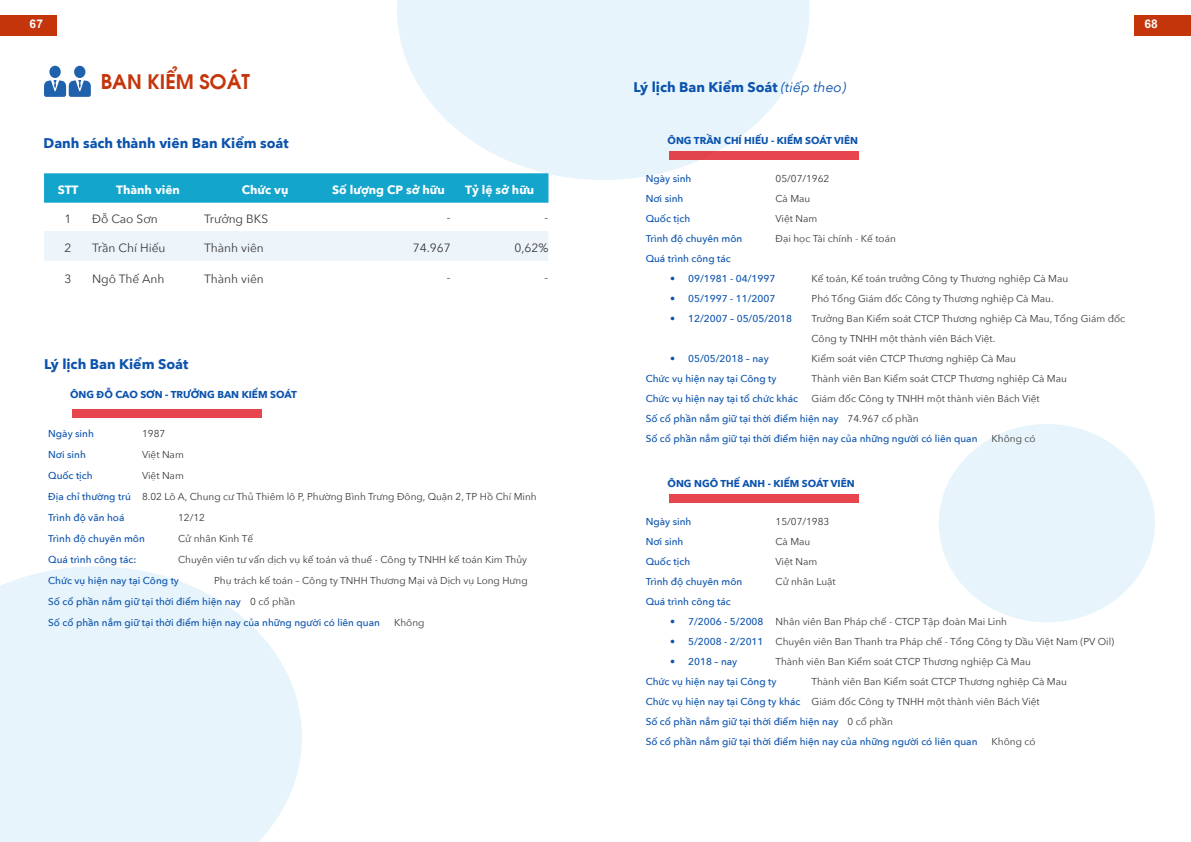
<style>
.page{position:relative;width:1191px;height:842px;background:#fff}
.page>*{position:absolute;margin:0;border:0;box-sizing:border-box;transform-origin:0 0}
.t1{font:20px "SVN Avobold";color:#c5350b}
.t2{font:700 14px "Avenir Next";color:#0b53ad}
.t3{font:12px "Avenir Next";color:#3b3838}
.t4{font:700 12px "Avenir Next";color:#fff}
.t5{font:700 12px "Arial";color:#f8f9f9}
.t6{font:12px "Minion Pro";color:#3b3838}
.t7{font:500 10px/20px "Avenir Next";color:#0b53ad}
.t8{font:10px/21px "Avenir Next";color:#383838}
.t9{font:700 10px "Avenir Next";color:#0b53ad}
.s1{font-weight:500;color:#0b53ad}
.s2{font-weight:400;color:#383838}
.s3{font-weight:400;font-style:italic}
</style>
<div class="page">
<div style="left:0;top:15px;width:56px;height:21px;background:#c5350b"></div>
<div style="left:1134px;top:15px;width:57px;height:20px;background:#c5350b"></div>
<div style="left:938px;top:424px;width:217px;height:198px;background:#e7f4fb;border-radius:50%"></div>
<svg style="left:397px;top:0;width:412px;height:180px;fill:#e7f4fb"></svg>
<svg style="left:0;top:566px;width:302px;height:276px;background:#e9f5fb"></svg>
<div style="left:44px;top:173px;width:504px;height:30px;background:#13a5cc"></div>
<div style="left:44px;top:231px;width:504px;height:30px;background:#eef5fa"></div>
<div style="left:49px;top:66px;width:12px;height:12px;background:#1f61ab;border-radius:50%"></div>
<div style="left:74px;top:66px;width:11px;height:12px;background:#1f61ab;border-radius:50%"></div>
<svg style="left:44px;top:80px;width:47px;height:17px"></svg>
<div style="left:73px;top:409px;width:189px;height:9px;background:#e7464e"></div>
<div style="left:669px;top:151px;width:189px;height:9px;background:#e7464e"></div>
<div style="left:669px;top:494px;width:190px;height:9px;background:#e7464e"></div>
<p class="t5" style="left:30px;top:16px;width:15px">67</p>
<p class="t5" style="left:1144px;top:16px;width:15px">68</p>
<h1 class="t1" style="left:101px;top:66px;width:151px">BAN KIỂM SOÁT</h1>
<h2 class="t2" style="left:44px;top:131px;width:246px">Danh sách thành viên Ban Kiểm soát</h2>
<p class="t4" style="left:58px;top:179px;width:22px">STT</p>
<p class="t4" style="left:116px;top:179px;width:65px">Thành viên</p>
<p class="t4" style="left:242px;top:179px;width:48px">Chức vụ</p>
<p class="t4" style="left:332px;top:179px;width:114px">Số lượng CP sở hữu</p>
<p class="t4" style="left:465px;top:179px;width:71px">Tỷ lệ sở hữu</p>
<p class="t3" style="left:65px;top:209px;width:8px">1</p>
<p class="t3" style="left:92px;top:209px;width:67px">Đỗ Cao Sơn</p>
<p class="t3" style="left:204px;top:209px;width:65px">Trưởng BKS</p>
<p class="t6" style="left:446px;top:209px;width:6px">-</p>
<p class="t6" style="left:544px;top:209px;width:6px">-</p>
<p class="t3" style="left:65px;top:238px;width:8px">2</p>
<p class="t3" style="left:92px;top:238px;width:75px">Trần Chí Hiếu</p>
<p class="t3" style="left:204px;top:238px;width:61px">Thành viên</p>
<p class="t3" style="left:413px;top:238px;width:39px">74.967</p>
<p class="t3" style="left:514px;top:238px;width:35px">0,62%</p>
<p class="t3" style="left:65px;top:269px;width:8px">3</p>
<p class="t3" style="left:92px;top:269px;width:74px">Ngô Thế Anh</p>
<p class="t3" style="left:204px;top:269px;width:61px">Thành viên</p>
<p class="t6" style="left:446px;top:270px;width:6px">-</p>
<p class="t6" style="left:544px;top:270px;width:6px">-</p>
<h2 class="t2" style="left:44px;top:352px;width:146px">Lý lịch Ban Kiểm Soát</h2>
<p class="t9" style="left:70px;top:386px;width:228px">ÔNG ĐỖ CAO SƠN - TRƯỞNG BAN KIỂM SOÁT</p>
<p class="t7" style="left:48px;top:424px;width:47px">Ngày sinh</p>
<p class="t8" style="left:142px;top:423px;width:25px">1987</p>
<p class="t7" style="left:48px;top:445px;width:39px">Nơi sinh</p>
<p class="t8" style="left:142px;top:444px;width:43px">Việt Nam</p>
<p class="t7" style="left:48px;top:466px;width:46px">Quốc tịch</p>
<p class="t8" style="left:48px;top:465px;width:490px;text-indent:94px">Việt Nam<br><span class="s1">Địa chỉ thường trú</span> 8.02 Lô A, Chung cư Thủ Thiêm lô P, Phường Bình Trưng Đông, Quận 2, TP Hồ Chí Minh<br><span class="s1">Trình độ văn hoá</span></p>
<p class="t8" style="left:178px;top:507px;width:28px">12/12</p>
<p class="t7" style="left:48px;top:529px;width:98px">Trình độ chuyên môn</p>
<p class="t8" style="left:178px;top:528px;width:76px">Cử nhân Kinh Tế</p>
<p class="t7" style="left:48px;top:550px;width:90px">Quá trình công tác:</p>
<p class="t8" style="left:178px;top:549px;width:350px">Chuyên viên tư vấn dịch vụ kế toán và thuế - Công ty TNHH kế toán Kim Thủy</p>
<p class="t7" style="left:48px;top:571px;width:132px">Chức vụ hiện nay tại Công ty</p>
<p class="t7" style="left:48px;top:570px;width:481px;line-height:21px;text-indent:166px"><span class="s2">Phụ trách kế toán – Công ty TNHH Thương Mại và Dịch vụ Long Hưng<br></span>Số cổ phần nắm giữ tại thời điểm hiện nay <span class="s2">0 cổ phần<br></span>Số cổ phần nắm giữ tại thời điểm hiện nay của những người có liên quan</p>
<p class="t8" style="left:394px;top:612px;width:32px">Không</p>
<h2 class="t2" style="left:633px;top:75px;width:214px">Lý lịch Ban Kiểm Soát <span class="s3">(tiếp theo)</span></h2>
<p class="t9" style="left:667px;top:132px;width:192px">ÔNG TRẦN CHÍ HIẾU - KIỂM SOÁT VIÊN</p>
<p class="t7" style="left:645px;top:168px;width:47px">Ngày sinh</p>
<p class="t8" style="left:775px;top:167px;width:55px">05/07/1962</p>
<p class="t7" style="left:645px;top:188px;width:39px">Nơi sinh</p>
<p class="t8" style="left:775px;top:187px;width:36px">Cà Mau</p>
<p class="t7" style="left:645px;top:208px;width:46px">Quốc tịch</p>
<p class="t8" style="left:775px;top:207px;width:43px">Việt Nam</p>
<p class="t7" style="left:645px;top:228px;width:98px">Trình độ chuyên môn</p>
<p class="t8" style="left:775px;top:227px;width:122px">Đại học Tài chính - Kế toán</p>
<p class="t7" style="left:645px;top:248px;width:87px">Quá trình công tác</p>
<p class="t7" style="left:670px;top:268px;width:107px">• 09/1981 - 04/1997</p>
<p class="t8" style="left:811px;top:267px;width:258px">Kế toán, Kế toán trưởng Công ty Thương nghiệp Cà Mau</p>
<p class="t7" style="left:670px;top:288px;width:107px">• 05/1997 - 11/2007</p>
<p class="t8" style="left:811px;top:287px;width:244px">Phó Tổng Giám đốc Công ty Thương nghiệp Cà Mau.</p>
<p class="t7" style="left:670px;top:308px;width:123px">• 12/2007 – 05/05/2018</p>
<p class="t8" style="left:811px;top:308px;width:315px;line-height:20px">Trưởng Ban Kiểm soát CTCP Thương nghiệp Cà Mau, Tổng Giám đốc<br>Công ty TNHH một thành viên Bách Việt.</p>
<p class="t7" style="left:670px;top:348px;width:100px">• 05/05/2018 – nay</p>
<p class="t8" style="left:811px;top:347px;width:206px">Kiểm soát viên CTCP Thương nghiệp Cà Mau</p>
<p class="t7" style="left:645px;top:368px;width:132px">Chức vụ hiện nay tại Công ty</p>
<p class="t8" style="left:811px;top:367px;width:257px">Thành viên Ban Kiểm soát CTCP Thương nghiệp Cà Mau</p>
<p class="t7" style="left:645px;top:388px;width:154px">Chức vụ hiện nay tại tổ chức khác</p>
<p class="t7" style="left:645px;top:388px;width:395px;text-indent:166px"><span class="s2">Giám đốc Công ty TNHH một thành viên Bách Việt<br></span>Số cổ phần nắm giữ tại thời điểm hiện nay <span class="s2">74.967 cổ phần<br></span>Số cổ phần nắm giữ tại thời điểm hiện nay của những người có liên quan</p>
<p class="t8" style="left:991px;top:427px;width:45px">Không có</p>
<p class="t9" style="left:667px;top:475px;width:189px">ÔNG NGÔ THẾ ANH - KIỂM SOÁT VIÊN</p>
<p class="t7" style="left:645px;top:512px;width:47px">Ngày sinh</p>
<p class="t8" style="left:775px;top:511px;width:55px">15/07/1983</p>
<p class="t7" style="left:645px;top:532px;width:39px">Nơi sinh</p>
<p class="t8" style="left:775px;top:531px;width:36px">Cà Mau</p>
<p class="t7" style="left:645px;top:552px;width:46px">Quốc tịch</p>
<p class="t8" style="left:775px;top:551px;width:43px">Việt Nam</p>
<p class="t7" style="left:645px;top:572px;width:98px">Trình độ chuyên môn</p>
<p class="t8" style="left:775px;top:571px;width:62px">Cử nhân Luật</p>
<p class="t7" style="left:645px;top:592px;width:87px">Quá trình công tác</p>
<p class="t8" style="left:670px;top:611px;width:338px"><span class="s1">• 7/2006 - 5/2008</span> Nhân viên Ban Pháp chế - CTCP Tập đoàn Mai Linh</p>
<p class="t8" style="left:670px;top:631px;width:445px"><span class="s1">• 5/2008 - 2/2011</span> Chuyên viên Ban Thanh tra Pháp chế - Tổng Công ty Dầu Việt Nam (PV Oil)</p>
<p class="t7" style="left:670px;top:652px;width:69px">• 2018 – nay</p>
<p class="t8" style="left:775px;top:651px;width:257px">Thành viên Ban Kiểm soát CTCP Thương nghiệp Cà Mau</p>
<p class="t7" style="left:645px;top:672px;width:132px">Chức vụ hiện nay tại Công ty</p>
<p class="t7" style="left:645px;top:672px;width:423px;text-indent:166px"><span class="s2">Thành viên Ban Kiểm soát CTCP Thương nghiệp Cà Mau </span>Chức vụ hiện nay tại Công ty khác <span class="s2">Giám đốc Công ty TNHH một thành viên Bách Việt<br></span>Số cổ phần nắm giữ tại thời điểm hiện nay <span class="s2">0 cổ phần<br></span>Số cổ phần nắm giữ tại thời điểm hiện nay của những người có liên quan</p>
<p class="t8" style="left:991px;top:731px;width:45px">Không có</p>
</div>
